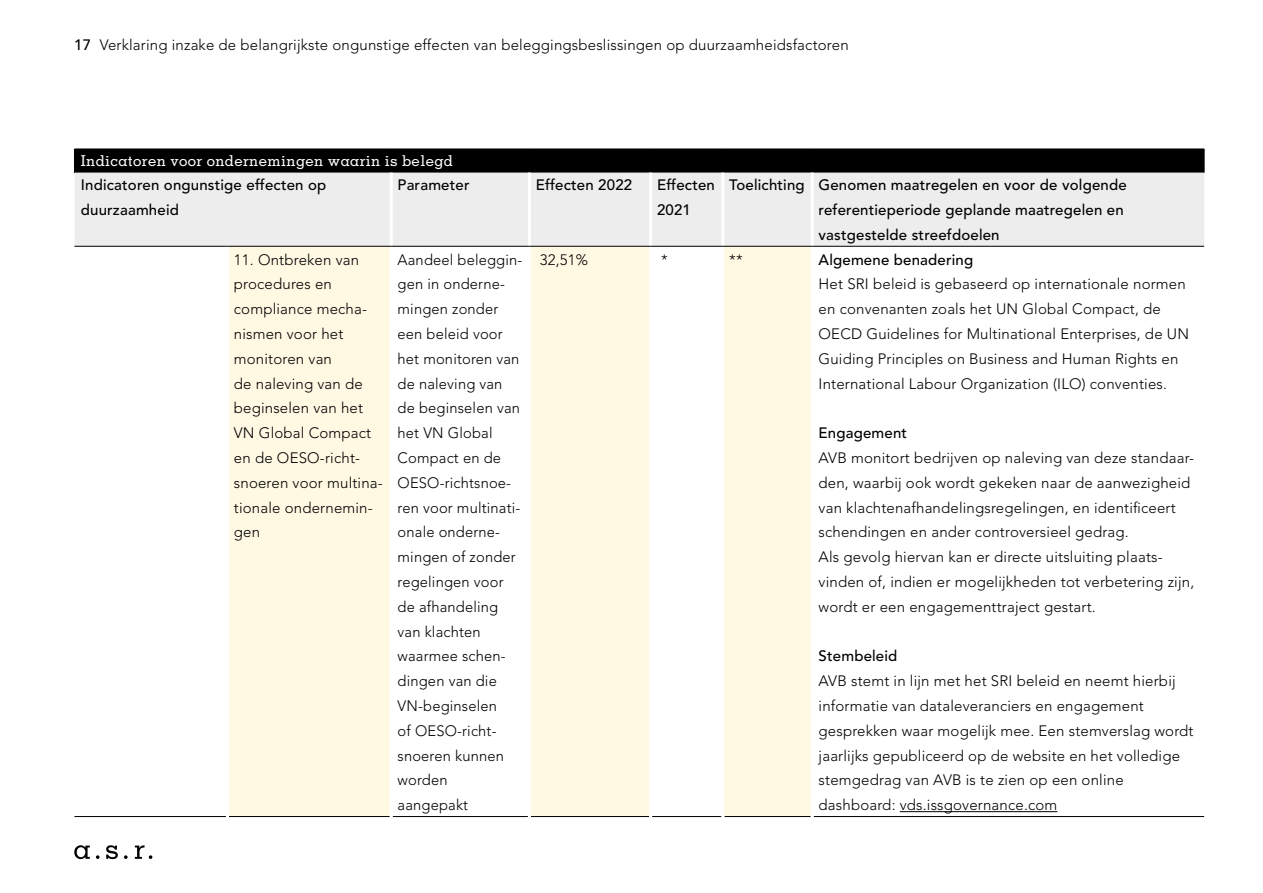
<style>
.page{position:relative;width:1263px;height:893px;background:#fff}
.page>*{position:absolute;margin:0;border:0;box-sizing:border-box;transform-origin:0 0}
.t1{font:300 15px/24.8px "Avenir LT Std";letter-spacing:.01em;color:#000}
.t2{font:500 15px/24.8px "Avenir LT Std";letter-spacing:.01em;color:#000}
.t3{font:500 15px "Memphis LT Std";letter-spacing:.025em;color:#fff}
.s1{font-weight:500}
</style>
<div class="page">
<div style="left:74px;top:149px;width:1130px;height:24px;background:#000"></div>
<div style="left:74px;top:173px;width:1130px;height:73px;background:#ededed"></div>
<svg style="left:229px;top:247px;width:582px;height:569px;fill:#fff8e3"></svg>
<svg style="left:1204px;top:149px;width:1px;height:24px"></svg>
<hr style="left:74px;top:816px;width:152px;height:1px;background:#000">
<hr style="left:229px;top:816px;width:161px;height:1px;background:#000">
<hr style="left:393px;top:816px;width:135px;height:1px;background:#000">
<hr style="left:531px;top:816px;width:118px;height:1px;background:#000">
<hr style="left:652px;top:816px;width:69px;height:1px;background:#000">
<hr style="left:724px;top:816px;width:87px;height:1px;background:#000">
<hr style="left:814px;top:816px;width:390px;height:1px;background:#000">
<hr style="left:390px;top:173px;width:3px;height:73px;background:#fff">
<hr style="left:528px;top:173px;width:3px;height:73px;background:#fff">
<hr style="left:649px;top:173px;width:3px;height:73px;background:#fff">
<hr style="left:721px;top:173px;width:3px;height:73px;background:#fff">
<hr style="left:811px;top:173px;width:3px;height:73px;background:#fff">
<hr style="left:390px;top:247px;width:3px;height:570px;background:#fff">
<hr style="left:528px;top:247px;width:3px;height:570px;background:#fff">
<hr style="left:649px;top:247px;width:3px;height:570px;background:#fff">
<hr style="left:721px;top:247px;width:3px;height:570px;background:#fff">
<hr style="left:74px;top:246px;width:153px;height:1px;background:#000">
<hr style="left:227px;top:246px;width:164px;height:1px;background:#000">
<hr style="left:391px;top:246px;width:138px;height:1px;background:#000">
<hr style="left:529px;top:246px;width:122px;height:1px;background:#000">
<hr style="left:651px;top:246px;width:72px;height:1px;background:#000">
<hr style="left:723px;top:246px;width:89px;height:1px;background:#000">
<hr style="left:812px;top:246px;width:392px;height:1px;background:#000">
<hr style="left:900px;top:811px;width:157px;height:1px;background:#000">
<svg style="left:124px;top:855px;width:4px;height:4px"></svg>
<svg style="left:135px;top:845px;width:17px;height:14px"></svg>
<svg style="left:96px;top:855px;width:4px;height:4px"></svg>
<svg style="left:74px;top:845px;width:16px;height:14px"></svg>
<svg style="left:106px;top:845px;width:12px;height:14px"></svg>
<p class="t1" style="left:74px;top:32px;width:776px"><span class="s1">17</span> Verklaring inzake de belangrijkste ongunstige effecten van beleggingsbeslissingen op duurzaamheidsfactoren</p>
<p class="t3" style="left:81px;top:152px;width:374px">Indicatoren voor ondernemingen waarin is belegd</p>
<p class="t2" style="left:81px;top:173px;width:247px">Indicatoren ongunstige effecten op duurzaamheid</p>
<p class="t2" style="left:398px;top:173px;width:74px">Parameter</p>
<p class="t2" style="left:536px;top:173px;width:98px">Effecten 2022</p>
<p class="t2" style="left:657px;top:173px;width:59px">Effecten<br>2021</p>
<p class="t2" style="left:819px;top:173px;width:310px;text-indent:-89px">Toelichting Genomen maatregelen en voor de volgende referentieperiode geplande maatregelen en vastgestelde streefdoelen</p>
<p class="t1" style="left:234px;top:247px;width:150px">11. Ontbreken van procedures en compliance mecha&shy;nismen voor het monitoren van<br>de naleving van de beginselen van het<br>VN Global Compact en de OESO-richt&shy;snoeren voor multina&shy;tionale ondernemin&shy;gen</p>
<p class="t1" style="left:398px;top:247px;width:126px">Aandeel beleggin&shy;gen in onderne&shy;mingen zonder een beleid voor het monitoren van de naleving van de beginselen van het VN Global<br>Compact en de<br>OESO-richtsnoe&shy;ren voor multinati&shy;onale onderne&shy;mingen of zonder regelingen voor de afhandeling van klachten waarmee schen&shy;dingen van die<br>VN-beginselen<br>of OESO-richt&shy;snoeren kunnen worden<br>aangepakt</p>
<p class="t1" style="left:540px;top:247px;width:50px">32,51%</p>
<p class="t1" style="left:661px;top:247px;width:8px">*</p>
<p class="t1" style="left:729px;top:247px;width:15px">**</p>
<p class="t2" style="left:819px;top:247px;width:156px">Algemene benadering</p>
<p class="t1" style="left:819px;top:272px;width:372px">Het SRI beleid is gebaseerd op internationale normen en convenanten zoals het UN Global Compact, de OECD Guidelines for Multinational Enterprises, de UN Guiding Principles on Business and Human Rights en International Labour Organization (ILO) conventies.</p>
<p class="t2" style="left:819px;top:421px;width:90px">Engagement</p>
<p class="t1" style="left:819px;top:445px;width:377px">AVB monitort bedrijven op naleving van deze standaar&shy;den, waarbij ook wordt gekeken naar de aanwezigheid van klachtenafhandelingsregelingen, en identificeert schendingen en ander controversieel gedrag.<br>Als gevolg hiervan kan er directe uitsluiting plaats&shy;vinden of, indien er mogelijkheden tot verbetering zijn, wordt er een engagementtraject gestart.</p>
<p class="t2" style="left:819px;top:644px;width:80px">Stembeleid</p>
<p class="t1" style="left:819px;top:669px;width:376px">AVB stemt in lijn met het SRI beleid en neemt hierbij informatie van dataleveranciers en engagement gesprekken waar mogelijk mee. Een stemverslag wordt jaarlijks gepubliceerd op de website en het volledige stemgedrag van AVB is te zien op een online dashboard: vds.issgovernance.com</p>
</div>
